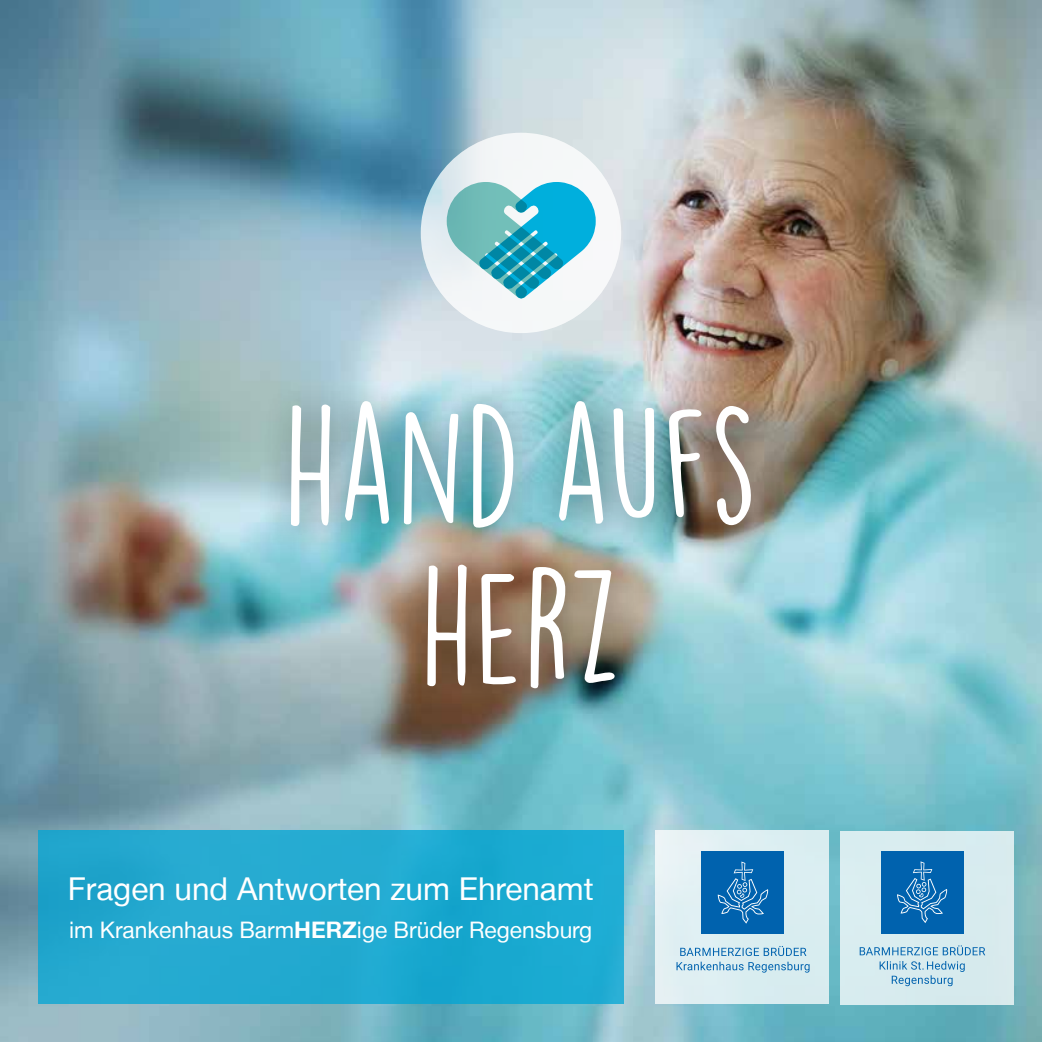
<style>
.page{position:relative;width:1042px;height:1042px;background:#fff}
.page>*{position:absolute;margin:0;border:0;box-sizing:border-box;transform-origin:0 0}
.t1{font:147.53px/160.1px "DK Lemon Yellow Sun";color:#fff;text-align:center}
.t2{font:31.5px "Helvetica Neue LT";color:#fff}
.t3{font:22.75px "Helvetica Neue LT";color:#fff}
.s1{font-weight:700}
</style>
<div class="page">
<img style="left:0;top:0;width:1042px;height:1042px">
<div style="left:262px;top:375px;width:525px;height:347px;background:#000;opacity:.5"></div>
<div style="left:38px;top:830px;width:585px;height:174px;background:#21aad1"></div>
<svg style="left:421px;top:133px;width:200px;height:200px;fill:#f5f7f8"></svg>
<svg style="left:447px;top:182px;width:149px;height:116px"></svg>
<div style="left:656px;top:830px;width:173px;height:174px;background:linear-gradient(to right,#e5f1f4,#d6ecef)"></div>
<div style="left:702px;top:851px;width:82px;height:83px;background:#0062ae"></div>
<svg style="left:718px;top:861px;width:50px;height:62px"></svg>
<svg style="left:676px;top:946px;width:133px;height:26px;background:#afd1e3"></svg>
<div style="left:840px;top:830px;width:173px;height:174px;background:#d8ecef"></div>
<div style="left:881px;top:851px;width:82px;height:82px;background:#0062ae"></div>
<svg style="left:897px;top:861px;width:50px;height:62px"></svg>
<svg style="left:879px;top:961px;width:86px;height:25px"></svg>
<svg style="left:859px;top:945px;width:126px;height:10px"></svg>
<h1 class="t1" style="left:284px;top:384px;width:476px">HAND AUFS<br>HERZ</h1>
<h2 class="t2" style="left:68px;top:870px;width:527px">Fragen und Antworten zum Ehrenamt</h2>
<p class="t3" style="left:69px;top:916px;width:525px">im Krankenhaus Barm<span class="s1">HERZ</span>ige Brüder Regensburg</p>
</div>
